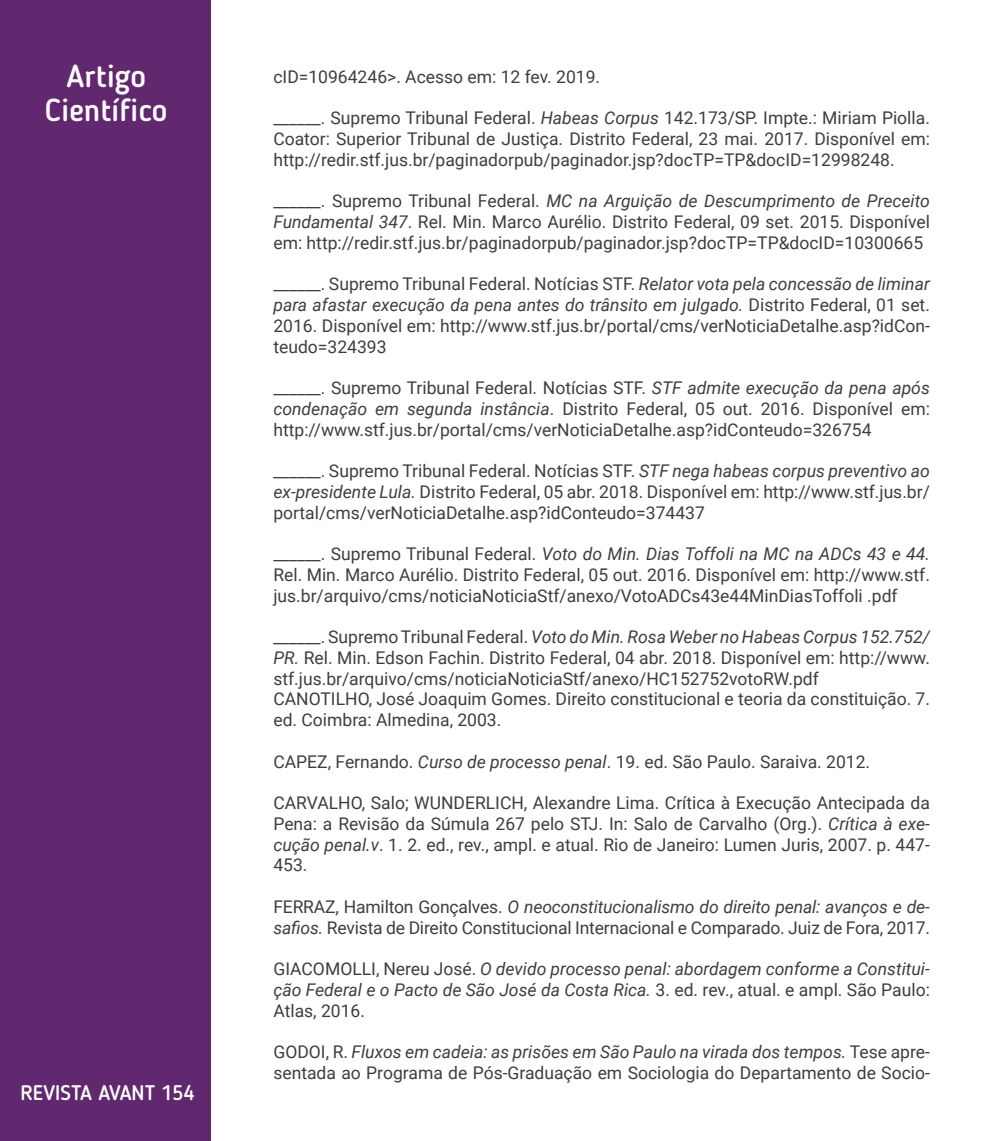
<style>
.page{position:relative;width:993px;height:1141px;background:#fff}
.page>*{position:absolute;margin:0;border:0;box-sizing:border-box;transform-origin:0 0}
.t1{font:500 31.5px/33.6px "Blogger Sans";color:#fff;text-align:center}
.t2{font:500 21px "Blogger Sans";color:#fff}
.resumo{font:17.5px/20.8px "Roboto";color:#3e3e3f;text-align:justify}
.resumo-2{font:italic 17.5px/20.8px "Roboto";color:#3e3e3f;text-align:justify}
.s1{font-style:italic}
.s2{font-style:normal}
</style>
<div class="page">
<div style="left:0;top:0;width:210px;height:1141px;background:#61286f"></div>
<h1 class="t1" style="left:38px;top:58px;width:138px">modalidad</h1>
<h1 class="t1" style="left:45px;top:59px;width:124px">Artigo<br>Científico</h1>
<p class="t2" style="left:21px;top:1080px;width:175px">REVISTA AVANT 154</p>
<p class="resumo" style="left:273px;top:66px;width:328px">cID=10964246&gt;. Acesso em: 12 fev. 2019.</p>
<p class="resumo" style="left:273px;top:107px;width:657px">______. Supremo Tribunal Federal. <span class="s1">Habeas Corpus</span> 142.173/SP. Impte.: Miriam Piolla.<br>Coator: Superior Tribunal de Justiça. Distrito Federal, 23 mai. 2017. Disponível em: http://redir.stf.jus.br/paginadorpub/paginador.jsp?docTP=TP&amp;docID=12998248.</p>
<p class="resumo" style="left:273px;top:190px;width:657px">______. Supremo Tribunal Federal. <span class="s1">MC na Arguição de Descumprimento de Preceito Fundamental 347</span>. Rel. Min. Marco Aurélio. Distrito Federal, 09 set. 2015. Disponível em: http://redir.stf.jus.br/paginadorpub/paginador.jsp?docTP=TP&amp;docID=10300665</p>
<p class="resumo" style="left:273px;top:273px;width:657px">______. Supremo Tribunal Federal. Notícias STF. <span class="s1">Relator vota pela concessão de liminar para afastar execução da pena antes do trânsito em julgado.</span> Distrito Federal, 01 set.<br>2016. Disponível em: http://www.stf.jus.br/portal/cms/verNoticiaDetalhe.asp?idCon&shy;teudo=324393</p>
<p class="resumo" style="left:273px;top:377px;width:657px">______. Supremo Tribunal Federal. Notícias STF. <span class="s1">STF admite execução da pena após condenação em segunda instância</span>. Distrito Federal, 05 out. 2016. Disponível em: http://www.stf.jus.br/portal/cms/verNoticiaDetalhe.asp?idConteudo=326754</p>
<p class="resumo" style="left:273px;top:460px;width:657px">______. Supremo Tribunal Federal. Notícias STF. <span class="s1">STF nega habeas corpus preventivo ao ex-presidente Lula.</span> Distrito Federal, 05 abr. 2018. Disponível em: http://www.stf.jus.br/ portal/cms/verNoticiaDetalhe.asp?idConteudo=374437</p>
<p class="resumo" style="left:273px;top:543px;width:657px">______. Supremo Tribunal Federal. <span class="s1">Voto do Min. Dias Toffoli na MC na ADCs 43 e 44.<br></span>Rel. Min. Marco Aurélio. Distrito Federal, 05 out. 2016. Disponível em: http://www.stf. jus.br/arquivo/cms/noticiaNoticiaStf/anexo/VotoADCs43e44MinDiasToffoli .pdf</p>
<p class="resumo" style="left:273px;top:626px;width:657px">______. Supremo Tribunal Federal. <span class="s1">Voto do Min. Rosa Weber no Habeas Corpus 152.752/ PR.</span> Rel. Min. Edson Fachin. Distrito Federal, 04 abr. 2018. Disponível em: http://www. stf.jus.br/arquivo/cms/noticiaNoticiaStf/anexo/HC152752votoRW.pdf</p>
<p class="resumo" style="left:273px;top:688px;width:657px">CANOTILHO, José Joaquim Gomes. Direito constitucional e teoria da constituição. 7. ed. Coimbra: Almedina, 2003.</p>
<p class="resumo" style="left:273px;top:750px;width:598px">CAPEZ, Fernando. <span class="s1">Curso de processo penal</span>. 19. ed. São Paulo. Saraiva. 2012.</p>
<p class="resumo" style="left:273px;top:792px;width:657px">CARVALHO, Salo; WUNDERLICH, Alexandre Lima. Crítica à Execução Antecipada da Pena: a Revisão da Sú mula 267 pelo STJ. In: Salo de Carvalho (Org.). <span class="s1">Crítica à exe&shy;cução penal.v</span>. 1. 2. ed., rev., ampl. e atual. Rio de Janeiro: Lumen Juris, 2007. p. 447- 453.</p>
<p class="resumo" style="left:273px;top:895px;width:658px">FERRAZ, Hamilton Gonçalves. <span class="s1">O neoconstitucionalismo do direito penal: avanços e de&shy;safios.</span> Revista de Direito Constitucional Internacional e Comparado. Juiz de Fora, 2017.</p>
<p class="resumo-2" style="left:273px;top:958px;width:657px"><span class="s2">GIACOMOLLI, Nereu José .</span> O devido processo penal: abordagem conforme a Constitui&shy;ção Federal e o Pacto de São José da Costa Rica. <span class="s2">3. ed. rev., atual. e ampl. São Paulo:<br>Atlas, 2016.</span></p>
<p class="resumo" style="left:273px;top:1041px;width:657px">GODOI, R. <span class="s1">Fluxos em cadeia: as prisões em São Paulo na virada dos tempos.</span> Tese apre&shy;sentada ao Programa de Pós-Graduação em Sociologia do Departamento de Socio-</p>
</div>
